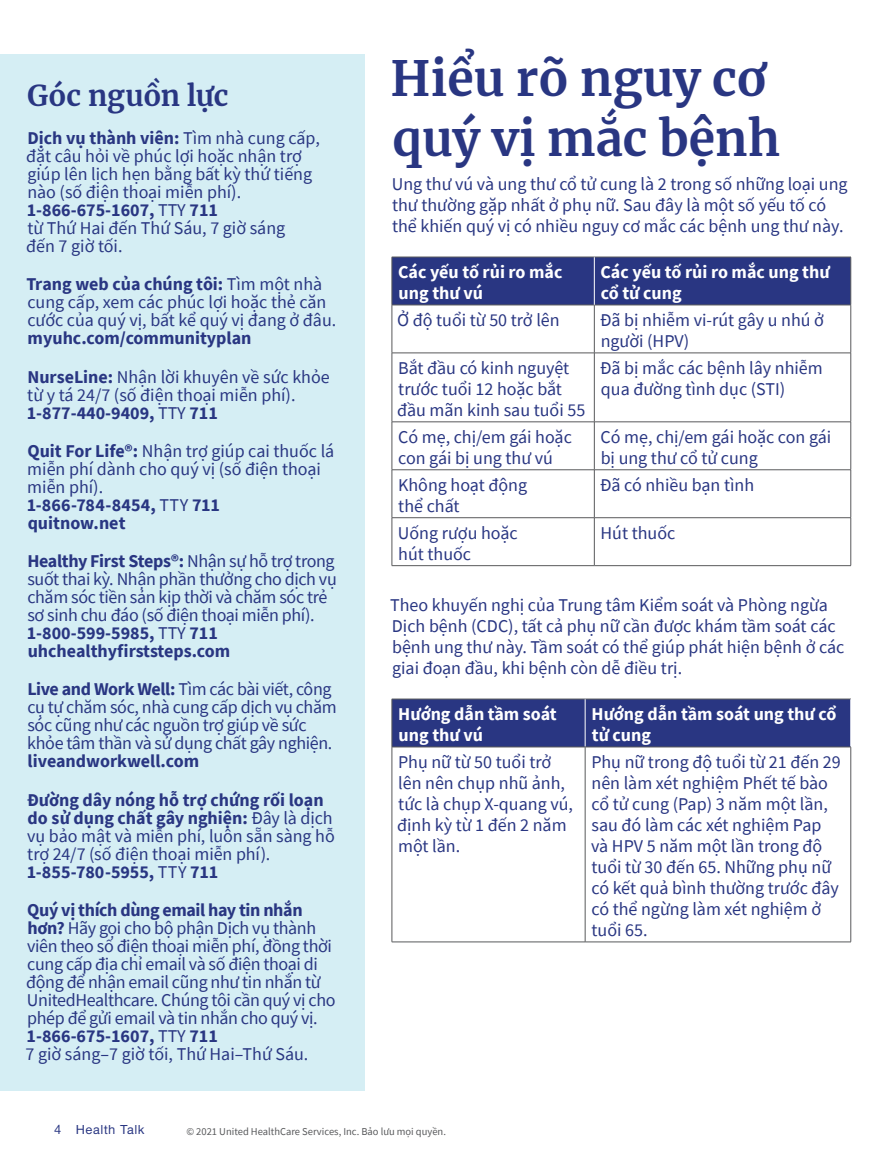
<style>
.page{position:relative;width:878px;height:1161px;background:#fff}
.page>*{position:absolute;margin:0;border:0;box-sizing:border-box;transform-origin:0 0}
.t1{font:700 48px/60px "Merriweather";color:#293682}
.t2{font:700 28.5px "Merriweather";letter-spacing:-.01em;color:#293682}
.t3{font:18px/21px "Source Sans Pro";color:#293682}
.t4{font:18px/18px "Source Sans Pro";letter-spacing:-.02em;color:#293682}
.t5{font:700 18px/21px "Source Sans Pro";color:#fff}
.t6{font:700 18px/38.2px "Source Sans Pro";color:#293682}
.t7{font:500 13.5px "UHC Sans";letter-spacing:.04em;color:#293682}
.t8{font:10.5px "Source Sans Pro";color:#58595b}
.s1{font-weight:700}
.s2{font-weight:400}
</style>
<div class="page">
<div style="left:0;top:54px;width:364px;height:1037px;background:#d5eef4"></div>
<div style="left:392px;top:258px;width:458px;height:47px;background:#293682"></div>
<hr style="left:391px;top:305px;width:1px;height:48px;background:#58595b">
<hr style="left:594px;top:305px;width:1px;height:48px;background:#58595b">
<hr style="left:850px;top:305px;width:1px;height:48px;background:#58595b">
<hr style="left:392px;top:353px;width:202px;height:1px;background:#58595b">
<hr style="left:391px;top:353px;width:1px;height:69px;background:#58595b">
<hr style="left:594px;top:353px;width:256px;height:1px;background:#58595b">
<hr style="left:594px;top:353px;width:1px;height:69px;background:#58595b">
<hr style="left:850px;top:353px;width:1px;height:69px;background:#58595b">
<hr style="left:392px;top:422px;width:202px;height:1px;background:#58595b">
<hr style="left:391px;top:422px;width:1px;height:48px;background:#58595b">
<hr style="left:594px;top:422px;width:256px;height:1px;background:#58595b">
<hr style="left:594px;top:422px;width:1px;height:48px;background:#58595b">
<hr style="left:850px;top:422px;width:1px;height:48px;background:#58595b">
<hr style="left:392px;top:470px;width:202px;height:1px;background:#58595b">
<hr style="left:391px;top:470px;width:1px;height:48px;background:#58595b">
<hr style="left:594px;top:470px;width:256px;height:1px;background:#58595b">
<hr style="left:594px;top:470px;width:1px;height:48px;background:#58595b">
<hr style="left:850px;top:470px;width:1px;height:48px;background:#58595b">
<hr style="left:392px;top:517px;width:202px;height:1px;background:#58595b">
<hr style="left:391px;top:518px;width:1px;height:47px;background:#58595b">
<hr style="left:594px;top:517px;width:256px;height:1px;background:#58595b">
<hr style="left:594px;top:518px;width:1px;height:47px;background:#58595b">
<hr style="left:850px;top:518px;width:1px;height:47px;background:#58595b">
<hr style="left:392px;top:565px;width:202px;height:1px;background:#58595b">
<hr style="left:594px;top:565px;width:256px;height:1px;background:#58595b">
<hr style="left:392px;top:257px;width:202px;height:1px;background:#58595b">
<hr style="left:391px;top:257px;width:1px;height:48px;background:#58595b">
<hr style="left:594px;top:257px;width:256px;height:1px;background:#58595b">
<hr style="left:850px;top:257px;width:1px;height:48px;background:#58595b">
<hr style="left:392px;top:305px;width:202px;height:1px;background:#58595b">
<hr style="left:594px;top:305px;width:256px;height:1px;background:#58595b">
<hr style="left:594px;top:257px;width:1px;height:48px;background:#fff">
<div style="left:392px;top:700px;width:458px;height:47px;background:#293682"></div>
<hr style="left:392px;top:699px;width:193px;height:1px;background:#58595b">
<hr style="left:391px;top:699px;width:1px;height:48px;background:#58595b">
<hr style="left:585px;top:699px;width:265px;height:1px;background:#58595b">
<hr style="left:585px;top:699px;width:1px;height:48px;background:#fff">
<hr style="left:392px;top:747px;width:193px;height:1px;background:#58595b">
<hr style="left:391px;top:747px;width:1px;height:195px;background:#58595b">
<hr style="left:585px;top:747px;width:265px;height:1px;background:#58595b">
<hr style="left:585px;top:747px;width:1px;height:195px;background:#58595b">
<hr style="left:850px;top:747px;width:1px;height:195px;background:#58595b">
<hr style="left:392px;top:942px;width:193px;height:1px;background:#58595b">
<hr style="left:585px;top:942px;width:265px;height:1px;background:#58595b">
<h2 class="t2" style="left:27px;top:76px;width:203px">Góc nguồn lực</h2>
<p class="t3" style="left:26px;top:129px;width:295px;line-height:18px"><span class="s1">Dịch vụ thành viên:</span> Tìm nhà cung cấp, đặt câu hỏi về phúc lợi hoặc nhận trợ giúp lên lịch hẹn bằng bất kỳ thứ tiếng nào (số điện thoại miễn phí).<br><span class="s1">1-866-675-1607,</span> TTY <span class="s1">711<br></span>từ Thứ Hai đến Thứ Sáu, 7 giờ sáng<br>đến 7 giờ tối.</p>
<p class="t3" style="left:26px;top:275px;width:311px;line-height:18px"><span class="s1">Trang web của chúng tôi:</span> Tìm một nhà cung cấp, xem các phúc lợi hoặc thẻ căn cước của quý vị, bất kể quý vị đang ở đâu.</p>
<p class="t6" style="left:27px;top:319px;width:304px">myuhc.com/communityplan<br>NurseLine: <span class="s2">Nhận lời khuyên về sức khỏe</span></p>
<p class="t3" style="left:27px;top:386px;width:270px;line-height:18px">từ y tá 24/7 (số điện thoại miễn phí).<br><span class="s1">1-877-440-9409,</span> TTY <span class="s1">711</span></p>
<p class="t3" style="left:27px;top:442px;width:309px;line-height:18px"><span class="s1">Quit For Life®:</span> Nhận trợ giúp cai thuốc lá miễn phí dành cho quý vị (số điện thoại miễn phí).<br><span class="s1">1-866-784-8454,</span> TTY <span class="s1">711<br>quitnow.net</span></p>
<p class="t4" style="left:27px;top:552px;width:311px"><span class="s1">Healthy First Steps®:</span> Nhận sự hỗ trợ trong suốt thai kỳ. Nhận phần thưởng cho dịch vụ chăm sóc tiền sản kịp thời và chăm sóc trẻ sơ sinh chu đáo (số điện thoại miễn phí).<br><span class="s1">1-800-599-5985,</span> TTY <span class="s1">711 uhchealthyfirststeps.com</span></p>
<p class="t4" style="left:27px;top:680px;width:311px"><span class="s1">Live and Work Well:</span> Tìm các bài viết, công cụ tự chăm sóc, nhà cung cấp dịch vụ chăm sóc cũng như các nguồn trợ giúp về sức khỏe tâm thần và sử dụng chất gây nghiện.</p>
<p class="t6" style="left:27px;top:742px;width:298px">liveandworkwell.com<br>Đường dây nóng hỗ trợ chứng rối loạn</p>
<p class="t3" style="left:27px;top:809px;width:309px;line-height:18px"><span class="s1">do sử dụng chất gây nghiện:</span> Đây là dịch vụ bảo mật và miễn phí, luôn sẵn sàng hỗ trợ 24/7 (số điện thoại miễn phí).<br><span class="s1">1-855-780-5955,</span> TTY <span class="s1">711</span></p>
<p class="t4" style="left:26px;top:901px;width:311px"><span class="s1">Quý vị thích dùng email hay tin nhắn hơn?</span> Hãy gọi cho bộ phận Dịch vụ thành viên theo số điện thoại miễn phí, đồng thời cung cấp địa chỉ email và số điện thoại di động để nhận email cũng như tin nhắn từ UnitedHealthcare. Chúng tôi cần quý vị cho phép để gửi email và tin nhắn cho quý vị.<br><span class="s1">1-866-675-1607,</span> TTY <span class="s1">711<br></span>7 giờ sáng–7 giờ tối, Thứ Hai–Thứ Sáu.</p>
<h1 class="t1" style="left:390px;top:47px;width:391px">Hiểu rõ nguy cơ quý vị mắc bệnh</h1>
<p class="t3" style="left:392px;top:174px;width:457px">Ung thư vú và ung thư cổ tử cung là 2 trong số những loại ung thư thường gặp nhất ở phụ nữ. Sau đây là một số yếu tố có thể khiến quý vị có nhiều nguy cơ mắc các bệnh ung thư này.</p>
<p class="t5" style="left:398px;top:261px;width:166px">Các yếu tố rủi ro mắc ung thư vú</p>
<p class="t5" style="left:600px;top:261px;width:231px">Các yếu tố rủi ro mắc ung thư cổ tử cung</p>
<p class="t3" style="left:397px;top:309px;width:164px">Ở độ tuổi từ 50 trở lên</p>
<p class="t3" style="left:600px;top:309px;width:225px">Đã bị nhiễm vi-rút gây u nhú ở người (HPV)</p>
<p class="t3" style="left:397px;top:357px;width:190px">Bắt đầu có kinh nguyệt trước tuổi 12 hoặc bắt đầu mãn kinh sau tuổi 55</p>
<p class="t3" style="left:600px;top:357px;width:224px">Đã bị mắc các bệnh lây nhiễm qua đường tình dục (STI)</p>
<p class="t3" style="left:398px;top:426px;width:175px">Có mẹ, chị/em gái hoặc con gái bị ung thư vú</p>
<p class="t3" style="left:600px;top:426px;width:232px">Có mẹ, chị/em gái hoặc con gái bị ung thư cổ tử cung</p>
<p class="t3" style="left:398px;top:474px;width:130px">Không hoạt động thể chất</p>
<p class="t3" style="left:600px;top:474px;width:156px">Đã có nhiều bạn tình</p>
<p class="t3" style="left:398px;top:522px;width:121px">Uống rượu hoặc hút thuốc</p>
<p class="t3" style="left:600px;top:522px;width:76px">Hút thuốc</p>
<p class="t3" style="left:390px;top:595px;width:455px">Theo khuyến nghị của Trung tâm Kiểm soát và Phòng ngừa Dịch bệnh (CDC), tất cả phụ nữ cần được khám tầm soát các bệnh ung thư này. Tầm soát có thể giúp phát hiện bệnh ở các giai đoạn đầu, khi bệnh còn dễ điều trị.</p>
<p class="t5" style="left:398px;top:703px;width:160px">Hướng dẫn tầm soát ung thư vú</p>
<p class="t5" style="left:591px;top:703px;width:246px">Hướng dẫn tầm soát ung thư cổ tử cung</p>
<p class="t3" style="left:397px;top:751px;width:177px">Phụ nữ từ 50 tuổi trở lên nên chụp nhũ ảnh, tức là chụp X-quang vú, định kỳ từ 1 đến 2 năm một lần.</p>
<p class="t3" style="left:591px;top:751px;width:251px">Phụ nữ trong độ tuổi từ 21 đến 29 nên làm xét nghiệm Phết tế bào cổ tử cung (Pap) 3 năm một lần, sau đó làm các xét nghiệm Pap và HPV 5 năm một lần trong độ tuổi từ 30 đến 65. Những phụ nữ có kết quả bình thường trước đây có thể ngừng làm xét nghiệm ở tuổi 65.</p>
<p class="t7" style="left:54px;top:1120px;width:92px">4 Health Talk</p>
<p class="t8" style="left:186px;top:1125px;width:261px">© 2021 United HealthCare Services, Inc. Bảo lưu mọi quyền.</p>
</div>
